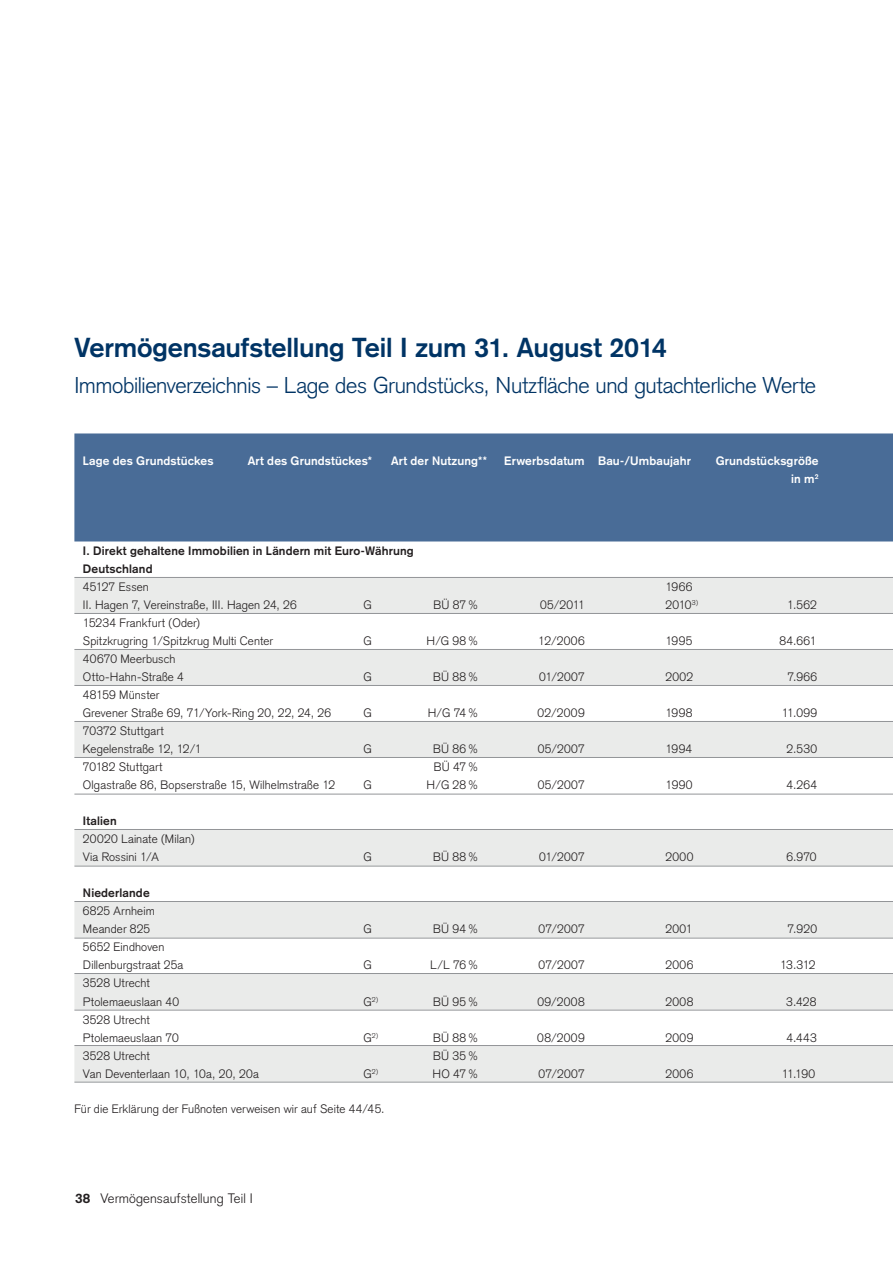
<style>
.page{position:relative;width:893px;height:1263px;background:#fff}
.page>*{position:absolute;margin:0;border:0;box-sizing:border-box;transform-origin:0 0}
.t1{font:700 27px "Akzidenz Grotesk";letter-spacing:-.005em;color:#003465}
.t2{font:300 22.5px "Akzidenz Grotesk";letter-spacing:-.015em;color:#003465}
.t3{font:300 13.5px "Akzidenz Grotesk";letter-spacing:.01em;color:#231f20}
.t4{font:300 12px/18px "Akzidenz Grotesk";letter-spacing:.015em;color:#231f20}
.t5{font:700 12px/18px "Akzidenz Grotesk";letter-spacing:.015em;color:#fff;text-align:right}
.t6{font:700 12px/18px "Akzidenz Grotesk";letter-spacing:.015em;color:#231f20}
.t7{font:300 6.9px "Akzidenz Grotesk";color:#231f20}
.s1{font-weight:300}
.s2{font-weight:700}
.s3{font-size:12px}
</style>
<div class="page">
<div style="left:74px;top:433px;width:819px;height:108px;background:#496c97"></div>
<div style="left:74px;top:578px;width:819px;height:36px;background:#eaebea"></div>
<hr style="left:74px;top:577px;width:819px;height:1px;background:#939598">
<hr style="left:74px;top:613px;width:819px;height:1px;background:#939598">
<div style="left:74px;top:650px;width:819px;height:36px;background:#eaebea"></div>
<hr style="left:74px;top:649px;width:819px;height:1px;background:#939598">
<hr style="left:74px;top:685px;width:819px;height:1px;background:#939598">
<div style="left:74px;top:722px;width:819px;height:36px;background:#eaebea"></div>
<hr style="left:74px;top:721px;width:819px;height:1px;background:#939598">
<hr style="left:74px;top:757px;width:819px;height:1px;background:#939598">
<hr style="left:74px;top:794px;width:819px;height:1px;background:#939598">
<div style="left:74px;top:830px;width:819px;height:36px;background:#eaebea"></div>
<hr style="left:74px;top:829px;width:819px;height:1px;background:#939598">
<hr style="left:74px;top:866px;width:819px;height:1px;background:#939598">
<div style="left:74px;top:902px;width:819px;height:36px;background:#eaebea"></div>
<hr style="left:74px;top:901px;width:819px;height:1px;background:#939598">
<hr style="left:74px;top:938px;width:819px;height:1px;background:#939598">
<div style="left:74px;top:974px;width:819px;height:36px;background:#eaebea"></div>
<hr style="left:74px;top:973px;width:819px;height:1px;background:#939598">
<hr style="left:74px;top:1010px;width:819px;height:1px;background:#939598">
<div style="left:74px;top:1046px;width:819px;height:36px;background:#eaebea"></div>
<hr style="left:74px;top:1045px;width:819px;height:1px;background:#939598">
<hr style="left:74px;top:1082px;width:819px;height:1px;background:#939598">
<p class="t1" style="left:74px;top:332px;width:594px">Vermögensaufstellung Teil I zum 31. August 2014</p>
<p class="t2" style="left:74px;top:372px;width:743px">Immobilienverzeichnis – Lage des Grundstücks, Nutzfläche und gutachterliche Werte</p>
<p class="t5" style="left:83px;top:452px;width:155px">Lage des Grundstückes A</p>
<p class="t5" style="left:256px;top:452px;width:437px">rt des Grundstückes* Art der Nutzung** Erwerbsdatum Bau-/Umbaujahr</p>
<p class="t5" style="left:716px;top:452px;width:104px">Grundstücksgröße in m<sup>2</sup></p>
<p class="t6" style="left:83px;top:542px;width:332px;text-indent:-9px">I . Direkt gehaltene Immobilien in Ländern mit Euro-Währung<br>Deutschland<br><span class="s1">45127 Essen</span></p>
<p class="t4" style="left:665px;top:578px;width:28px">1966</p>
<p class="t4" style="left:83px;top:596px;width:215px">II. Hagen 7, Vereinstraße, III. Hagen 24, 26</p>
<p class="t4" style="left:364px;top:596px;width:10px">G</p>
<p class="t4" style="left:433px;top:596px;width:46px">BÜ 87%</p>
<p class="t4" style="left:540px;top:596px;width:46px">05/2011</p>
<p class="t4" style="left:665px;top:596px;width:34px">2010<sup>3)</sup></p>
<p class="t4" style="left:787px;top:596px;width:31px">1.562</p>
<p class="t4" style="left:83px;top:614px;width:192px">15234 Frankfurt (Oder)<br>Spitzkrugring 1/Spitzkrug Multi Center</p>
<p class="t4" style="left:364px;top:632px;width:10px">G</p>
<p class="t4" style="left:426px;top:632px;width:53px">H/G 98%</p>
<p class="t4" style="left:538px;top:632px;width:48px">12/2006</p>
<p class="t4" style="left:665px;top:632px;width:28px">1995</p>
<p class="t4" style="left:779px;top:632px;width:38px">84.661</p>
<p class="t4" style="left:83px;top:650px;width:102px">40670 Meerbusch<br>Otto-Hahn-Straße 4</p>
<p class="t4" style="left:83px;top:686px;width:250px">48159 Münster<br>Grevener Straße 69, 71/York-Ring 20, 22, 24, 26</p>
<p class="t4" style="left:83px;top:722px;width:120px">70372 Stuttgart<br>Kegelenstraße 12, 12/1</p>
<p class="t4" style="left:364px;top:668px;width:10px">G</p>
<p class="t4" style="left:433px;top:668px;width:47px">BÜ 88%</p>
<p class="t4" style="left:539px;top:668px;width:47px">01/2007</p>
<p class="t4" style="left:665px;top:668px;width:29px">2002</p>
<p class="t4" style="left:787px;top:668px;width:31px">7.966</p>
<p class="t4" style="left:364px;top:704px;width:10px">G</p>
<p class="t4" style="left:428px;top:704px;width:52px">H/G 74%</p>
<p class="t4" style="left:537px;top:704px;width:49px">02/2009</p>
<p class="t4" style="left:665px;top:704px;width:28px">1998</p>
<p class="t4" style="left:782px;top:704px;width:37px">11.099</p>
<p class="t4" style="left:364px;top:740px;width:10px">G</p>
<p class="t4" style="left:433px;top:740px;width:47px">BÜ 86%</p>
<p class="t4" style="left:538px;top:740px;width:48px">05/2007</p>
<p class="t4" style="left:665px;top:740px;width:28px">1994</p>
<p class="t4" style="left:787px;top:740px;width:32px">2.530</p>
<p class="t4" style="left:83px;top:758px;width:81px">70182 Stuttgart</p>
<p class="t4" style="left:434px;top:758px;width:46px">BÜ 47%</p>
<p class="t4" style="left:83px;top:776px;width:254px">Olgastraße 86, Bopserstraße 15, Wilhelmstraße 12</p>
<p class="t4" style="left:364px;top:776px;width:10px">G</p>
<p class="t4" style="left:427px;top:776px;width:53px">H/G 28%</p>
<p class="t4" style="left:538px;top:776px;width:48px">05/2007</p>
<p class="t4" style="left:665px;top:776px;width:28px">1990</p>
<p class="t4" style="left:786px;top:776px;width:32px">4.264</p>
<p class="t4" style="left:83px;top:812px;width:113px"><span class="s2">Italien<br></span>20020 Lainate (Milan)<br>Via Rossini 1/A</p>
<p class="t4" style="left:364px;top:848px;width:10px">G</p>
<p class="t4" style="left:433px;top:848px;width:47px">BÜ 88%</p>
<p class="t4" style="left:539px;top:848px;width:47px">01/2007</p>
<p class="t4" style="left:665px;top:848px;width:29px">2000</p>
<p class="t4" style="left:786px;top:848px;width:32px">6.970</p>
<p class="t4" style="left:83px;top:884px;width:73px"><span class="s2">Niederlande<br></span>6825 Arnheim<br>Meander 825</p>
<p class="t4" style="left:83px;top:938px;width:102px">5652 Eindhoven<br>Dillenburgstraat 25a</p>
<p class="t4" style="left:83px;top:974px;width:98px">3528 Utrecht<br>Ptolemaeuslaan 40</p>
<p class="t4" style="left:83px;top:1010px;width:97px">3528 Utrecht<br>Ptolemaeuslaan 70</p>
<p class="t4" style="left:364px;top:920px;width:10px">G</p>
<p class="t4" style="left:433px;top:920px;width:47px">BÜ 94%</p>
<p class="t4" style="left:538px;top:920px;width:48px">07/2007</p>
<p class="t4" style="left:665px;top:920px;width:29px">2001</p>
<p class="t4" style="left:787px;top:920px;width:31px">7.920</p>
<p class="t4" style="left:364px;top:956px;width:10px">G</p>
<p class="t4" style="left:430px;top:956px;width:50px">L/L 76%</p>
<p class="t4" style="left:538px;top:956px;width:48px">07/2007</p>
<p class="t4" style="left:665px;top:956px;width:29px">2006</p>
<p class="t4" style="left:780px;top:956px;width:37px">13.312</p>
<p class="t7" style="left:364px;top:995px;width:16px"><span class="s3">G</span>2)</p>
<p class="t4" style="left:433px;top:992px;width:47px">BÜ 95%</p>
<p class="t4" style="left:537px;top:992px;width:49px">09/2008</p>
<p class="t4" style="left:665px;top:992px;width:29px">2008</p>
<p class="t4" style="left:786px;top:992px;width:32px">3.428</p>
<p class="t7" style="left:364px;top:1031px;width:16px"><span class="s3">G</span>2)</p>
<p class="t4" style="left:433px;top:1028px;width:47px">BÜ 88%</p>
<p class="t4" style="left:537px;top:1028px;width:49px">08/2009</p>
<p class="t4" style="left:665px;top:1028px;width:29px">2009</p>
<p class="t4" style="left:786px;top:1028px;width:32px">4.443</p>
<p class="t4" style="left:83px;top:1046px;width:68px">3528 Utrecht</p>
<p class="t4" style="left:433px;top:1046px;width:47px">BÜ 35%</p>
<p class="t4" style="left:83px;top:1064px;width:177px">Van Deventerlaan 10, 10a, 20, 20a</p>
<p class="t7" style="left:364px;top:1067px;width:16px"><span class="s3">G</span>2)</p>
<p class="t4" style="left:433px;top:1064px;width:47px">HO 47%</p>
<p class="t4" style="left:538px;top:1064px;width:48px">07/2007</p>
<p class="t4" style="left:665px;top:1064px;width:29px">2006</p>
<p class="t4" style="left:782px;top:1064px;width:35px">11.190</p>
<p class="t4" style="left:74px;top:1100px;width:312px">Für die Erklärung der Fußnoten verweisen wir auf Seite 44/45.</p>
<p class="t3" style="left:75px;top:1191px;width:179px"><span class="s2">38</span> Vermögensaufstellung Teil I</p>
</div>
